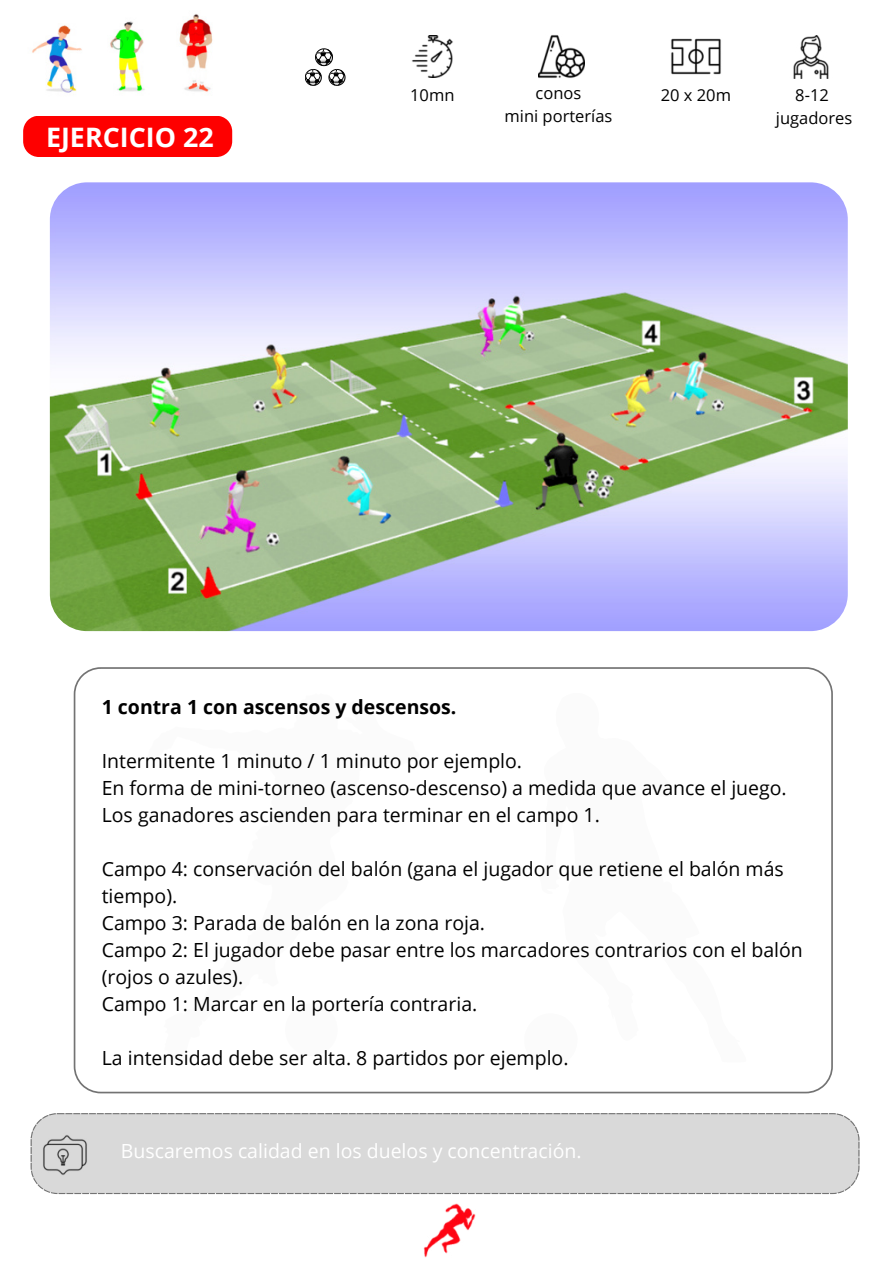
<style>
.page{position:relative;width:893px;height:1264px;background:#fff}
.page>*{position:absolute;margin:0;border:0;box-sizing:border-box;transform-origin:0 0}
.t1{font:700 26.85px "Open Sans";color:#fff}
.t2{font:19.5px/27px "Open Sans";color:#000}
.t3{font:19.5px "Open Sans";color:#fff}
.t4{font:700 19.5px "Open Sans";color:#000}
.t5{font:16.5px/22.8px "Open Sans";color:#000;text-align:center}
</style>
<div class="page">
<div style="left:23px;top:116px;width:209px;height:40px;background:#fe0000"></div>
<svg style="left:74px;top:667px;width:758px;height:426px"></svg>
<svg style="left:146px;top:693px;width:273px;height:373px"></svg>
<svg style="left:220px;top:998px;width:7px;height:10px"></svg>
<svg style="left:209px;top:982px;width:5px;height:5px"></svg>
<svg style="left:194px;top:1002px;width:19px;height:18px"></svg>
<div style="left:285px;top:1003px;width:52px;height:53px;background:#fbfbfb;border-radius:50%"></div>
<svg style="left:538px;top:693px;width:208px;height:369px"></svg>
<svg style="left:524px;top:1012px;width:54px;height:55px"></svg>
<img style="left:423px;top:1203px;width:52px;height:53px">
<img style="left:32px;top:25px;width:50px;height:68px">
<img style="left:179px;top:14px;width:34px;height:78px">
<img style="left:110px;top:21px;width:35px;height:71px">
<img style="left:411px;top:36px;width:42px;height:41px">
<img style="left:538px;top:35px;width:46px;height:43px">
<img style="left:671px;top:38px;width:50px;height:37px">
<div style="left:31px;top:1113px;width:828px;height:80px;background:#d9d9d9"></div>
<img style="left:42px;top:1131px;width:47px;height:47px">
<svg style="left:305px;top:49px;width:40px;height:37px"></svg>
<img style="left:793px;top:36px;width:36px;height:42px">
<img style="left:50px;top:182px;width:797px;height:449px;border-radius:37px">
<h1 class="t1" style="left:46px;top:118px;width:169px">EJERCICIO 22</h1>
<p class="t5" style="left:410px;top:84px;width:46px">10mn</p>
<p class="t5" style="left:504px;top:81px;width:109px">conos<br>mini porterías</p>
<p class="t5" style="left:660px;top:83px;width:72px">20 x 20m</p>
<p class="t5" style="left:776px;top:84px;width:78px">8-12 jugadores</p>
<p class="t4" style="left:102px;top:693px;width:356px">1 contra 1 con ascensos y descensos.</p>
<p class="t2" style="left:102px;top:747px;width:686px">Intermitente 1 minuto / 1 minuto por ejemplo.<br>En forma de mini-torneo (ascenso-descenso) a medida que avance el juego.<br>Los ganadores ascienden para terminar en el campo 1.</p>
<p class="t2" style="left:102px;top:854px;width:702px">Campo 4: conservación del balón (gana el jugador que retiene el balón más tiempo).<br>Campo 3: Parada de balón en la zona roja.<br>Campo 2: El jugador debe pasar entre los marcadores contrarios con el balón (rojos o azules).<br>Campo 1: Marcar en la portería contraria.</p>
<p class="t2" style="left:102px;top:1043px;width:468px">La intensidad debe ser alta. 8 partidos por ejemplo.</p>
<p class="t3" style="left:121px;top:1137px;width:462px">Buscaremos calidad en los duelos y concentración.</p>
</div>
